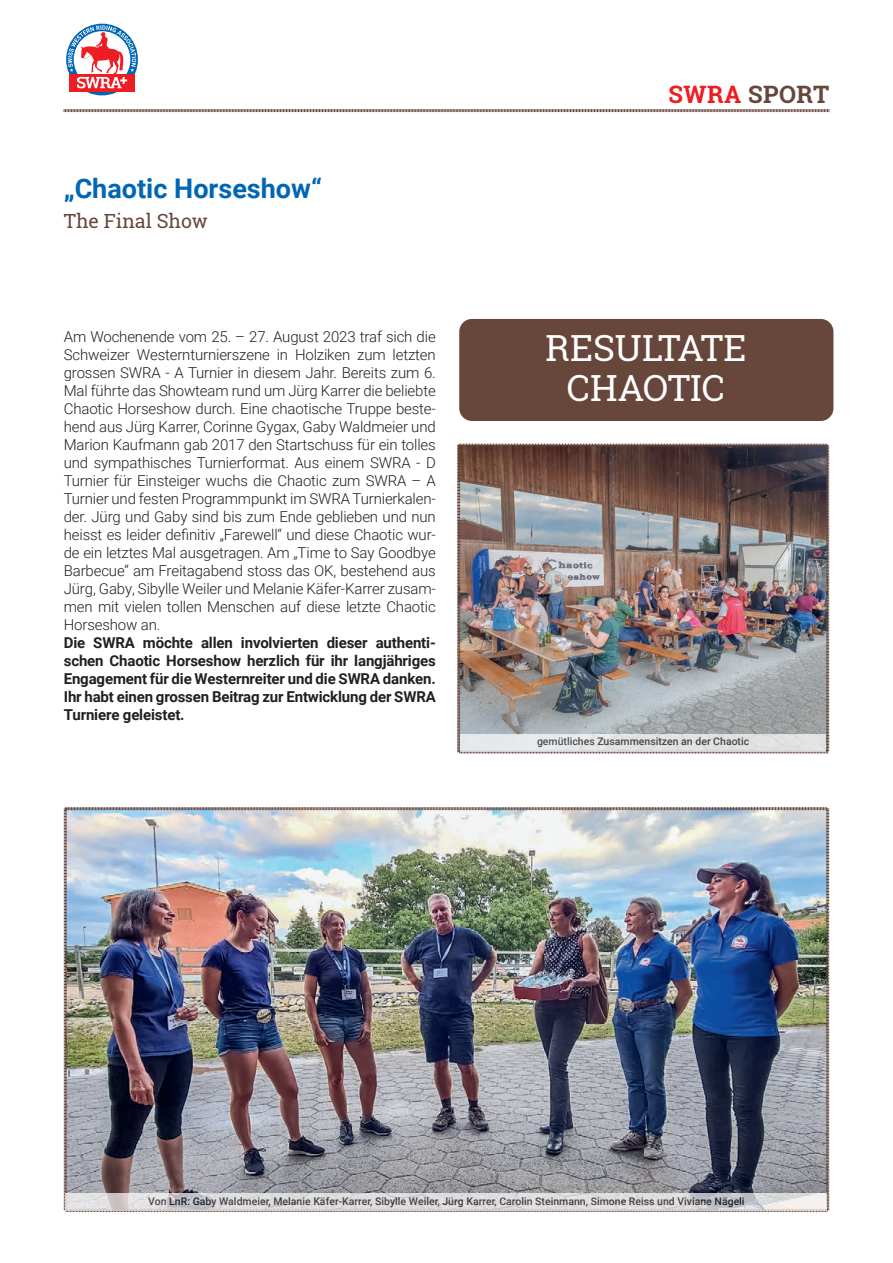
<style>
.page{position:relative;width:893px;height:1263px;background:#fff}
.page>*{position:absolute;margin:0;border:0;box-sizing:border-box;transform-origin:0 0}
.t1{font:36px/40.5px "Roboto Slab";color:#fff;text-align:center}
.t2{font:700 27px "Roboto";color:#0166b3}
.t3{font:700 24px "Roboto Slab";letter-spacing:.02em;color:#67463c}
.t4{font:19.5px "Roboto Slab";color:#67463c}
.t5{font:300 15px/18px "Roboto";letter-spacing:-.01em;color:#231f20;text-align:justify}
.t6{font:700 15px/18px "Roboto";letter-spacing:-.01em;color:#231f20;text-align:justify}
.t7{font:500 10.5px "Roboto";color:#231f20}
.s1{color:#ee1d23}
</style>
<div class="page">
<img style="left:63px;top:807px;width:767px;height:405px">
<img style="left:457px;top:443px;width:373px;height:311px">
<svg style="left:63px;top:109px;width:766px;height:4px"></svg>
<svg style="left:66px;top:23px;width:72px;height:73px"></svg>
<div style="left:459px;top:319px;width:374px;height:102px;background:#67463c;border-radius:13px"></div>
<svg style="left:66px;top:1194px;width:761px;height:17px;background:#d9d8d9"></svg>
<div style="left:460px;top:734px;width:366px;height:17px;background:#e3e5e5"></div>
<h2 class="t2" style="left:64px;top:170px;width:260px">„Chaotic Horseshow“</h2>
<h3 class="t4" style="left:64px;top:208px;width:146px">The Final Show</h3>
<p class="t5" style="left:64px;top:327px;width:374px">Am Wochenende vom 25. – 27. August 2023 traf sich die Schweizer Westernturnierszene in Holziken zum letzten grossen SWRA - A Turnier in diesem Jahr. Bereits zum 6.<br>Mal führte das Showteam rund um Jürg Karrer die beliebte Chaotic Horseshow durch. Eine chaotische Truppe beste&shy;hend aus Jürg Karrer, Corinne Gygax, Gaby Waldmeier und Marion Kaufmann gab 2017 den Startschuss für ein tolles und sympathisches Turnierformat. Aus einem SWRA - D Turnier für Einsteiger wuchs die Chaotic zum SWRA – A Turnier und festen Programmpunkt im SWRA Turnierkalen&shy;der. Jürg und Gaby sind bis zum Ende geblieben und nun heisst es leider definitiv „Farewell“ und diese Chaotic wur&shy;de ein letztes Mal ausgetragen. Am „Time to Say Goodbye Barbecue“ am Freitagabend stoss das OK, bestehend aus Jürg, Gaby, Sibylle Weiler und Melanie Käfer-Karrer zusam&shy;men mit vielen tollen Menschen auf diese letzte Chaotic Horseshow an.</p>
<p class="t6" style="left:64px;top:633px;width:374px">Die SWRA möchte allen involvierten dieser authenti&shy;schen Chaotic Horseshow herzlich für ihr langjähriges Engagement für die Westernreiter und die SWRA danken.<br>Ihr habt einen grossen Beitrag zur Entwicklung der SWRA Turniere geleistet.</p>
<h3 class="t3" style="left:668px;top:78px;width:162px"><span class="s1">SWRA</span> SPORT</h3>
<h1 class="t1" style="left:546px;top:327px;width:202px">RESULTATE<br>CHAOTIC</h1>
<p class="t7" style="left:537px;top:734px;width:214px">gemütliches Zusammensitzen an der Chaotic</p>
<p class="t7" style="left:148px;top:1194px;width:598px">Von LnR: Gaby Waldmeier, Melanie Käfer-Karrer, Sibylle Weiler, Jürg Karrer, Carolin Steinmann, Simone Reiss und Viviane Nägeli</p>
</div>
